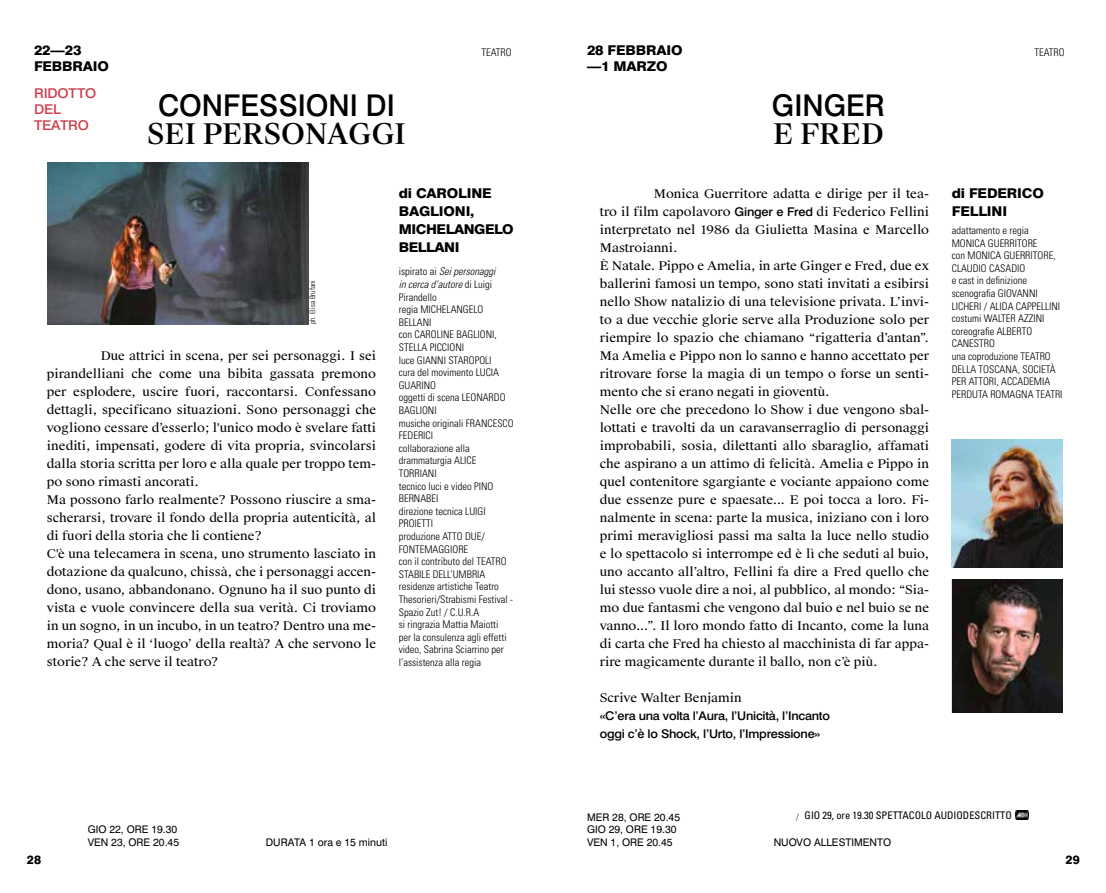
<style>
.page{position:relative;width:1106px;height:893px;background:#fff}
.page>*{position:absolute;margin:0;border:0;box-sizing:border-box;transform-origin:0 0}
.t1{font:500 30px "Swiss 721";color:#000}
.t2{font:500 28.5px "Suisse Works";color:#000}
.t3{font:800 13.5px/16.2px "Swiss 721";letter-spacing:-.01em;color:#000;scale:1.06 1}
.t4{font:800 13.5px/18px "Swiss 721";letter-spacing:-.03em;color:#000;scale:1.06 1}
.t5{font:500 13.5px/16.2px "Swiss 721";letter-spacing:-.01em;color:#cf404e;scale:1.06 1}
.t6{font:12px/18px "Suisse Works";color:#000;scale:1.06 1}
.t7{font:500 12px/18px "Swiss 721";letter-spacing:-.02em;color:#000;scale:1.06 1}
.t8{font:800 12px "Swiss 721";color:#000}
.t9{font:300 condensed 10.5px/12.6px "Univers LT Std";color:#000}
.t10{font:10.5px/12.6px "Swiss 721 Roman";color:#000}
.t11{font:condensed 10.5px "Univers LT Std";color:#000}
.t12{font:300 condensed 7.5px "Univers LT Std";color:#000}
.s1{font-style:italic}
.s2{font-family:"Swiss 721";font-weight:500}
.s3{font-family:"Swiss 721";font-weight:300;font-stretch:normal;font-size:9px}
</style>
<div class="page">
<img style="left:47px;top:162px;width:261px;height:162px">
<img style="left:952px;top:580px;width:110px;height:133px">
<img style="left:951px;top:439px;width:111px;height:129px">
<svg style="left:1015px;top:811px;width:13px;height:9px"></svg>
<p class="t3" style="left:34px;top:42px;width:72px">22—23<br>FEBBRAIO</p>
<p class="t5" style="left:34px;top:85px;width:60px">RIDOTTO<br>DEL<br>TEATRO</p>
<h1 class="t1" style="left:158px;top:87px;width:238px">CONFESSIONI DI</h1>
<h2 class="t2" style="left:147px;top:116px;width:260px">SEI PERSONAGGI</h2>
<p class="t9" style="left:481px;top:46px;width:32px">TEATRO</p>
<p class="t12" style="left:308px;top:324px;width:46px;rotate:-90deg">ph. Elisa Brufani</p>
<p class="t6" style="left:47px;top:347px;width:312px;text-indent:54px">Due attrici in scena, per sei personaggi. I sei pirandelliani che come una bibita gassata premono per esplodere, uscire fuori, raccontarsi. Confessano dettagli, specificano situazioni. Sono personaggi che vogliono cessare d’esserlo; l'unico modo è svelare fatti inediti, impensati, godere di vita propria, svincolarsi dalla storia scritta per loro e alla quale per troppo tem&shy;po sono rimasti ancorati.<br>Ma possono farlo realmente? Possono riuscire a sma&shy;scherarsi, trovare il fondo della propria autenticità, al di fuori della storia che li contiene?<br>C'è una telecamera in scena, uno strumento lasciato in dotazione da qualcuno, chissà, che i personaggi accen&shy;dono, usano, abbandonano. Ognuno ha il suo punto di vista e vuole convincere della sua verità. Ci troviamo in un sogno, in un incubo, in un teatro? Dentro una me&shy;moria? Qual è il ‘luogo’ della realtà? A che servono le storie? A che serve il teatro?</p>
<p class="t4" style="left:399px;top:184px;width:110px">di CAROLINE<br>BAGLIONI,<br>MICHELANGELO<br>BELLANI</p>
<p class="t9" style="left:399px;top:265px;width:116px">ispirato ai <span class="s1">Sei personaggi<br>in cerca d’autore</span> di Luigi<br>Pirandello<br>regia MICHELANGELO<br>BELLANI<br>con CAROLINE BAGLIONI,<br>STELLA PICCIONI<br>luce GIANNI STAROPOLI<br>cura del movimento LUCIA<br>GUARINO<br>oggetti di scena LEONARDO<br>BAGLIONI<br>musiche originali FRANCESCO<br>FEDERICI<br>collaborazione alla drammaturgia ALICE<br>TORRIANI<br>tecnico luci e video PINO<br>BERNABEI<br>direzione tecnica LUIGI<br>PROIETTI<br>produzione ATTO DUE/<br>FONTEMAGGIORE<br>con il contributo del TEATRO<br>STABILE DELL’UMBRIA residenze artistiche Teatro<br>Thesorieri/Strabismi Festival -<br>Spazio Zut! / C.U.R.A<br>si ringrazia Mattia Maiotti<br>per la consulenza agli effetti video, Sabrina Sciarrino per l’assistenza alla regia</p>
<p class="t10" style="left:88px;top:823px;width:93px">GIO 22, ORE 19.30<br>VEN 23, ORE 20.45</p>
<p class="t10" style="left:266px;top:836px;width:123px">DURATA 1 ora e 15 minuti</p>
<p class="t3" style="left:587px;top:42px;width:92px">28 FEBBRAIO —1 MARZO</p>
<p class="t9" style="left:1034px;top:46px;width:32px">TEATRO</p>
<h1 class="t1" style="left:772px;top:87px;width:114px">GINGER</h1>
<h2 class="t2" style="left:773px;top:116px;width:112px">E FRED</h2>
<p class="t6" style="left:600px;top:185px;width:312px;text-indent:54px">Monica Guerritore adatta e dirige per il tea&shy;tro il film capolavoro <span class="s2">Ginger e Fred</span> di Federico Fellini interpretato nel 1986 da Giulietta Masina e Marcello Mastroianni.<br>È Natale. Pippo e Amelia, in arte Ginger e Fred, due ex ballerini famosi un tempo, sono stati invitati a esibirsi nello Show natalizio di una televisione privata. L’invi&shy;to a due vecchie glorie serve alla Produzione solo per riempire lo spazio che chiamano “rigatteria d’antan”.<br>Ma Amelia e Pippo non lo sanno e hanno accettato per ritrovare forse la magia di un tempo o forse un senti&shy;mento che si erano negati in gioventù.<br>Nelle ore che precedono lo Show i due vengono sbal&shy;lottati e travolti da un caravanserraglio di personaggi improbabili, sosia, dilettanti allo sbaraglio, affamati che aspirano a un attimo di felicità. Amelia e Pippo in quel contenitore sgargiante e vociante appaiono come due essenze pure e spaesate... E poi tocca a loro. Fi&shy;nalmente in scena: parte la musica, iniziano con i loro primi meravigliosi passi ma salta la luce nello studio e lo spettacolo si interrompe ed è lì che seduti al buio, uno accanto all’altro, Fellini fa dire a Fred quello che lui stesso vuole dire a noi, al pubblico, al mondo: “Sia&shy;mo due fantasmi che vengono dal buio e nel buio se ne vanno...”. Il loro mondo fatto di Incanto, come la luna di carta che Fred ha chiesto al macchinista di far appa&shy;rire magicamente durante il ballo, non c’è più.</p>
<p class="t6" style="left:600px;top:689px;width:135px">Scrive Walter Benjamin</p>
<p class="t7" style="left:600px;top:707px;width:219px">«C’era una volta l’Aura, l’Unicità, l’Incanto oggi c’è lo Shock, l’Urto, l’Impressione»</p>
<p class="t3" style="left:951px;top:184px;width:88px;line-height:18px">di FEDERICO<br>FELLINI</p>
<p class="t9" style="left:951px;top:224px;width:112px">adattamento e regia<br>MONICA GUERRITORE<br>con MONICA GUERRITORE,<br>CLAUDIO CASADIO<br>e cast in definizione scenografia GIOVANNI<br>LICHERI / ALIDA CAPPELLINI costumi WALTER AZZINI coreografie ALBERTO<br>CANESTRO<br>una coproduzione TEATRO<br>DELLA TOSCANA, SOCIETÀ<br>PER ATTORI, ACCADEMIA<br>PERDUTA ROMAGNA TEATRI</p>
<p class="t10" style="left:587px;top:811px;width:95px">MER 28, ORE 20.45<br>GIO 29, ORE 19.30<br>VEN 1, ORE 20.45</p>
<p class="t11" style="left:796px;top:809px;width:217px"><span class="s3">/</span> GIO 29, ore 19.30 SPETTACOLO AUDIODESCRITTO</p>
<p class="t10" style="left:773px;top:836px;width:119px">NUOVO ALLESTIMENTO</p>
<p class="t8" style="left:27px;top:852px;width:16px">28</p>
<p class="t8" style="left:1065px;top:852px;width:16px">29</p>
</div>
